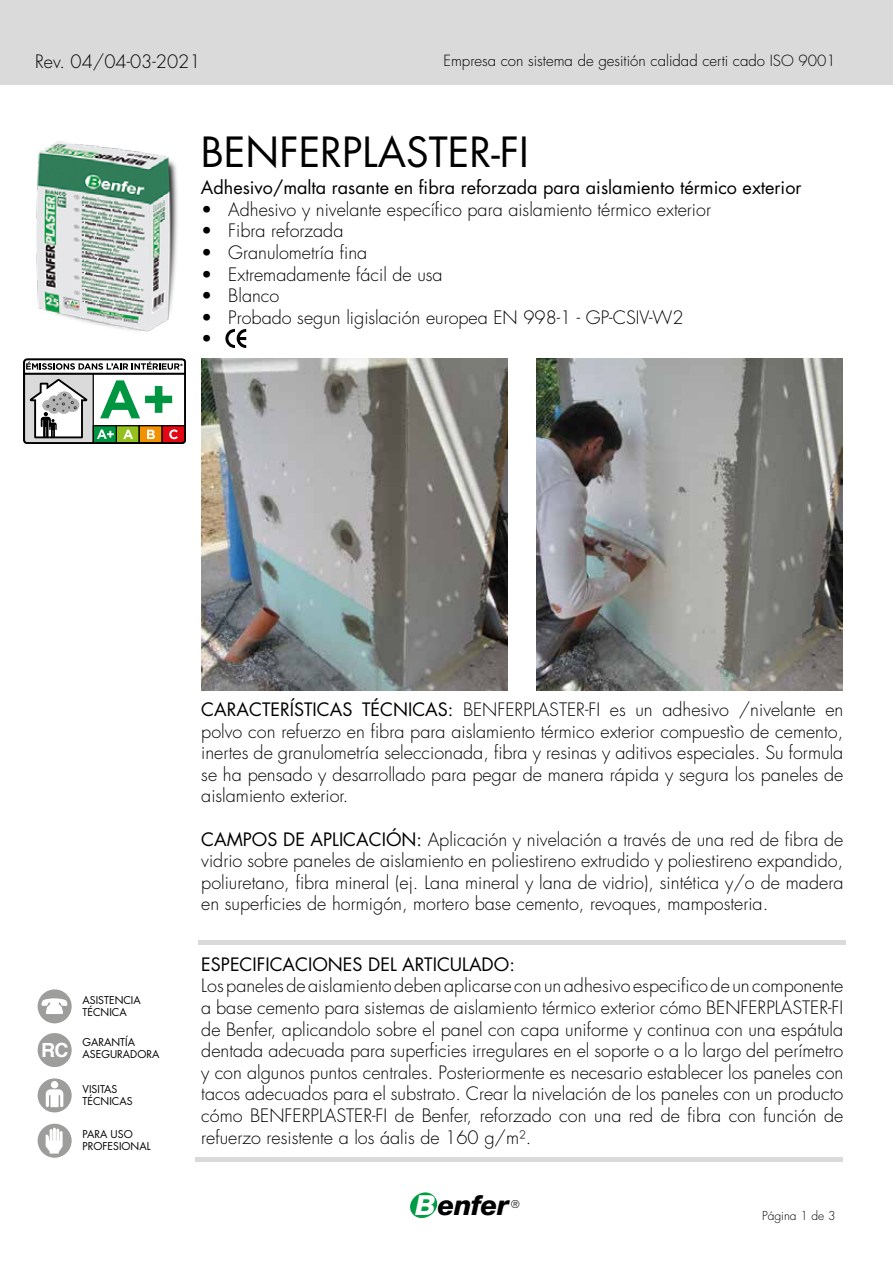
<style>
.page{position:relative;width:893px;height:1263px;background:#fff}
.page>*{position:absolute;margin:0;border:0;box-sizing:border-box;transform-origin:0 0}
.t1{font:40.5px "Futura CE";color:#000}
.t2{font:italic 800 27.6px "Helvetica Neue";letter-spacing:-.02em;color:#000}
.t3{font:300 18px/21.6px "Futura";color:#000;text-align:justify}
.t4{font:18px "Futura CE";color:#000}
.t5{font:300 15px "Futura";color:#000}
.t6{font:300 12px "Futura";color:#000}
.t7{font:10.5px/12px "Futura CE";color:#000}
.t8{font:300 10.5px "Futura";color:#000}
.s1{font-family:"Futura CE";font-weight:400}
.s2{color:#fff}
</style>
<div class="page">
<div style="left:0;top:0;width:893px;height:85px;background:#dadada"></div>
<svg style="left:410px;top:1192px;width:28px;height:26px"></svg>
<hr style="left:198px;top:940px;width:648px;height:4px;background:#dadada">
<hr style="left:196px;top:1158px;width:647px;height:4px;background:#dadada">
<svg style="left:225px;top:329px;width:21px;height:19px"></svg>
<img style="left:36px;top:141px;width:142px;height:191px">
<div style="left:38px;top:989px;width:34px;height:34px;background:#9d9d9c;border-radius:50%"></div>
<svg style="left:41px;top:998px;width:26px;height:16px"></svg>
<div style="left:38px;top:1078px;width:34px;height:34px;background:#9d9d9c;border-radius:50%"></div>
<div style="left:51px;top:1081px;width:7px;height:7px;background:#fff;border-radius:50%"></div>
<svg style="left:46px;top:1089px;width:17px;height:18px"></svg>
<div style="left:38px;top:1124px;width:34px;height:34px;background:#9d9d9c;border-radius:50%"></div>
<svg style="left:46px;top:1128px;width:17px;height:25px"></svg>
<div style="left:38px;top:1033px;width:34px;height:34px;background:#9d9d9c;border-radius:50%"></div>
<svg style="left:23px;top:359px;width:163px;height:85px"></svg>
<img style="left:202px;top:359px;width:306px;height:331px">
<img style="left:536px;top:359px;width:306px;height:331px">
<p class="t3" style="left:35px;top:51px;width:167px">Rev. 04/04-03-2021</p>
<p class="t5" style="left:443px;top:51px;width:394px">Empresa con sistema de gesitión calidad certi cado ISO 9001</p>
<h1 class="t1" style="left:201px;top:127px;width:329px">BENFERPLASTER-FI</h1>
<p class="t4" style="left:201px;top:176px;width:602px">Adhesivo/malta rasante en fibra reforzada para aislamiento térmico exterior</p>
<p class="t3" style="left:201px;top:199px;width:511px">• Adhesivo y nivelante específico para aislamiento térmico exterior</p>
<p class="t3" style="left:201px;top:220px;width:144px">• Fibra reforzada</p>
<p class="t3" style="left:201px;top:242px;width:167px">• Granulometría fina</p>
<p class="t3" style="left:201px;top:264px;width:243px">• Extremadamente fácil de usa</p>
<p class="t3" style="left:201px;top:285px;width:80px">• Blanco</p>
<p class="t3" style="left:201px;top:307px;width:484px">• Probado segun ligislación europea EN 998-1 - GP-CSIV-W2 •</p>
<p class="t7" style="left:83px;top:994px;width:60px">ASISTENCIA<br>TÉCNICA</p>
<p class="t7" style="left:41px;top:1037px;width:120px;text-indent:41px">GARANTÍA<br><sup>RC</sup> ASEGURADORA</p>
<p class="t7" style="left:83px;top:1083px;width:52px">VISITAS<br>TÉCNICAS</p>
<p class="t7" style="left:83px;top:1128px;width:70px">PARA USO<br>PROFESIONAL</p>
<p class="t3" style="left:201px;top:699px;width:644px"><span class="s1">CARACTERÍSTICAS TÉCNICAS:</span> BENFERPLASTER-FI es un adhesivo /nivelante en polvo con refuerzo en fibra para aislamiento térmico exterior compuestìo de cemento, inertes de granulometría seleccionada, fibra y resinas y aditivos especiales. Su formula se ha pensado y desarrollado para pegar de manera rápida y segura los paneles de aislamiento exterior.</p>
<p class="t3" style="left:201px;top:829px;width:644px"><span class="s1">CAMPOS DE APLICACIÓN:</span> Aplicación y nivelación a través de una red de fibra de vidrio sobre paneles de aislamiento en poliestireno extrudido y poliestireno expandido, poliuretano, fibra mineral (ej. Lana mineral y lana de vidrio), sintética y/o de madera en superficies de hormigón, mortero base cemento, revoques, mamposteria.</p>
<p class="t4" style="left:201px;top:953px;width:315px">ESPECIFICACIONES DEL ARTICULADO:</p>
<p class="t3" style="left:201px;top:975px;width:644px">Los paneles de aislamiento deben aplicarse con un adhesivo especifico de un componente a base cemento para sistemas de aislamiento térmico exterior cómo BENFERPLASTER-FI de Benfer, aplicandolo sobre el panel con capa uniforme y continua con una espátula dentada adecuada para superficies irregulares en el soporte o a lo largo del perímetro y con algunos puntos centrales. Posteriormente es necesario establecer los paneles con tacos adecuados para el substrato. Crear la nivelación de los paneles con un producto cómo BENFERPLASTER-FI de Benfer, reforzado con una red de fibra con función de refuerzo resistente a los áalis de 160 g/m².</p>
<h2 class="t2" style="left:416px;top:1189px;width:95px"><span class="s2">B</span>enfer</h2>
<p class="t8" style="left:511px;top:1198px;width:10px">®</p>
<p class="t6" style="left:762px;top:1208px;width:75px">Página 1 de 3</p>
</div>
